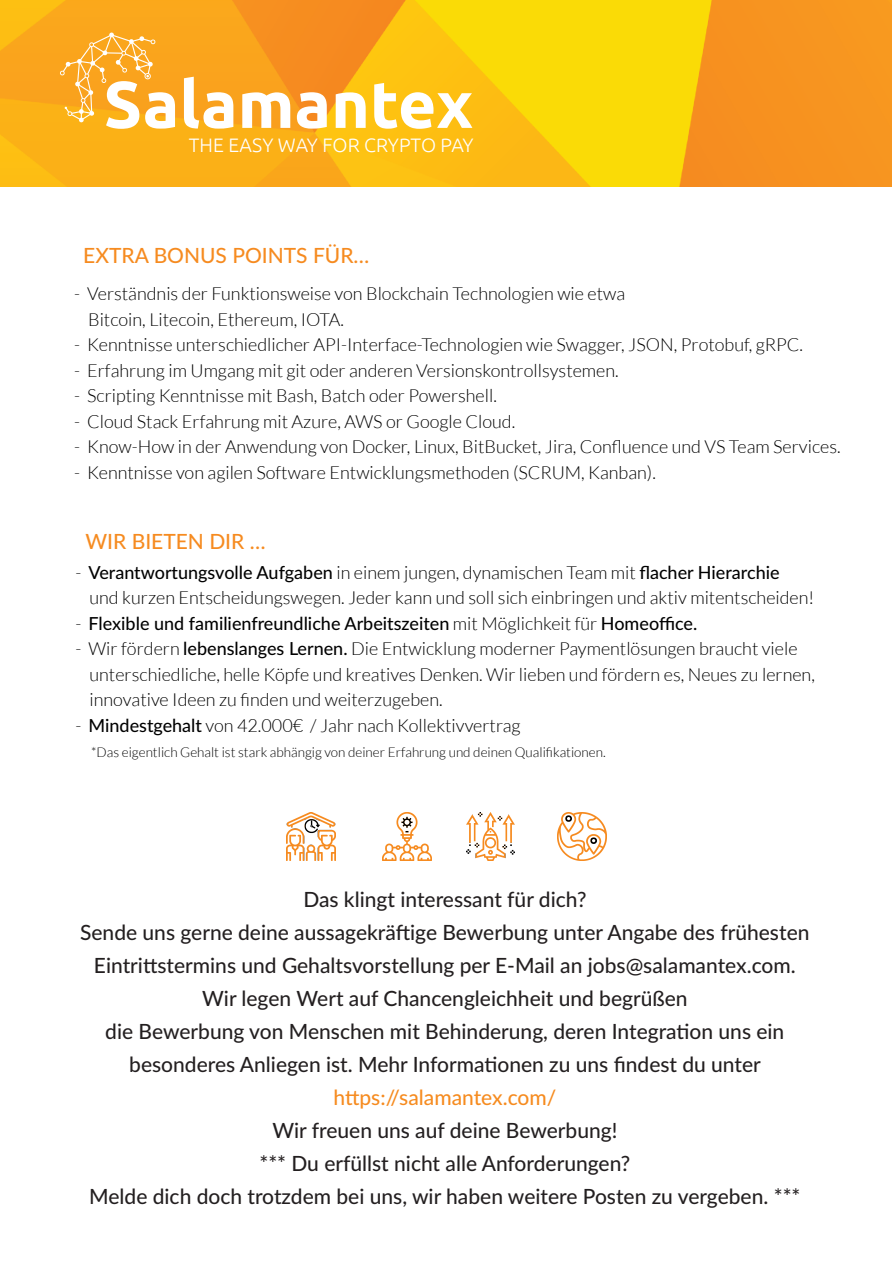
<style>
.page{position:relative;width:893px;height:1263px;background:#fff}
.page>*{position:absolute;margin:0;border:0;box-sizing:border-box;transform-origin:0 0}
.t1{font:700 66px "Ubuntu";color:#fff}
.t2{font:500 21px/33px "Lato";color:#231f20;text-align:center}
.t3{font:500 21px "Lato";color:#f68b20}
.t4{font:500 21px "Lato";color:#f68b1f}
.t5{font:300 19.5px "Ubuntu";color:#fff}
.t6{font:300 18px/25.5px "Lato";color:#000}
.t7{font:500 18px "Lato";color:#000}
.t8{font:300 13.5px "Lato";color:#000}
.s1{font-weight:500}
.s2{font-weight:300}
</style>
<div class="page">
<img style="left:0;top:1px;width:892px;height:185px">
<img style="left:59px;top:30px;width:97px;height:96px">
<img style="left:287px;top:812px;width:49px;height:49px">
<img style="left:557px;top:812px;width:49px;height:49px">
<img style="left:466px;top:812px;width:49px;height:49px">
<img style="left:383px;top:812px;width:48px;height:49px">
<h1 class="t1" style="left:104px;top:64px;width:371px">Salamantex</h1>
<p class="t5" style="left:189px;top:134px;width:286px">THE EASY WAY FOR CRYPTO PAY</p>
<p class="t3" style="left:83px;top:241px;width:288px">EXTRA BONUS POINTS FÜR…</p>
<p class="t6" style="left:88px;top:281px;width:538px;text-indent:-14px">- Verständnis der Funktionsweise von Blockchain Technologien wie etwa<br>Bitcoin, Litecoin, Ethereum, IOTA.</p>
<p class="t6" style="left:74px;top:332px;width:730px">- Kenntnisse unterschiedlicher API-Interface-Technologien wie Swagger, JSON, Protobuf, gRPC.</p>
<p class="t6" style="left:74px;top:358px;width:546px">- Erfahrung im Umgang mit git oder anderen Versionskontrollsystemen.</p>
<p class="t6" style="left:74px;top:383px;width:424px">- Scripting Kenntnisse mit Bash, Batch oder Powershell.</p>
<p class="t6" style="left:74px;top:409px;width:442px">- Cloud Stack Erfahrung mit Azure, AWS or Google Cloud.</p>
<p class="t6" style="left:74px;top:434px;width:768px">- Know-How in der Anwendung von Docker, Linux, BitBucket, Jira, Confluence und VS Team Services.</p>
<p class="t6" style="left:74px;top:460px;width:583px">- Kenntnisse von agilen Software Entwicklungsmethoden (SCRUM, Kanban).</p>
<p class="t3" style="left:85px;top:526px;width:182px">WIR BIETEN DIR …</p>
<p class="t6" style="left:89px;top:559px;width:726px;text-indent:-14px">- <span class="s1">Verantwortungsvolle Aufgaben</span> in einem jungen, dynamischen Team mit <span class="s1">flacher Hierarchie<br></span>und kurzen Entscheidungswegen. Jeder kann und soll sich einbringen und aktiv mitentscheiden!</p>
<p class="t7" style="left:76px;top:610px;width:623px"><span class="s2">-</span> Flexible und familienfreundliche Arbeitszeiten <span class="s2">mit Möglichkeit für</span> Homeoffice.</p>
<p class="t6" style="left:89px;top:636px;width:727px;text-indent:-14px">- Wir fördern <span class="s1">lebenslanges Lernen.</span> Die Entwicklung moderner Paymentlösungen braucht viele unterschiedliche, helle Köpfe und kreatives Denken. Wir lieben und fördern es, Neues zu lernen, innovative Ideen zu finden und weiterzugeben.</p>
<p class="t6" style="left:76px;top:712px;width:446px">- <span class="s1">Mindestgehalt</span> von 42.000€ / Jahr nach Kollektivvertrag</p>
<p class="t8" style="left:91px;top:745px;width:516px">*Das eigentlich Gehalt ist stark abhängig von deiner Erfahrung und deinen Qualifikationen.</p>
<p class="t2" style="left:80px;top:882px;width:731px">Das klingt interessant für dich?<br>Sende uns gerne deine aussagekräftige Bewerbung unter Angabe des frühesten Eintrittstermins und Gehaltsvorstellung per E-Mail an jobs@salamantex.com.<br>Wir legen Wert auf Chancengleichheit und begrüßen<br>die Bewerbung von Menschen mit Behinderung, deren Integration uns ein besonderes Anliegen ist. Mehr Informationen zu uns findest du unter</p>
<p class="t4" style="left:333px;top:1082px;width:224px">https://salamantex.com/</p>
<p class="t2" style="left:89px;top:1113px;width:713px">Wir freuen uns auf deine Bewerbung!<br>*** Du erfüllst nicht alle Anforderungen?<br>Melde dich doch trotzdem bei uns, wir haben weitere Posten zu vergeben. ***</p>
</div>
